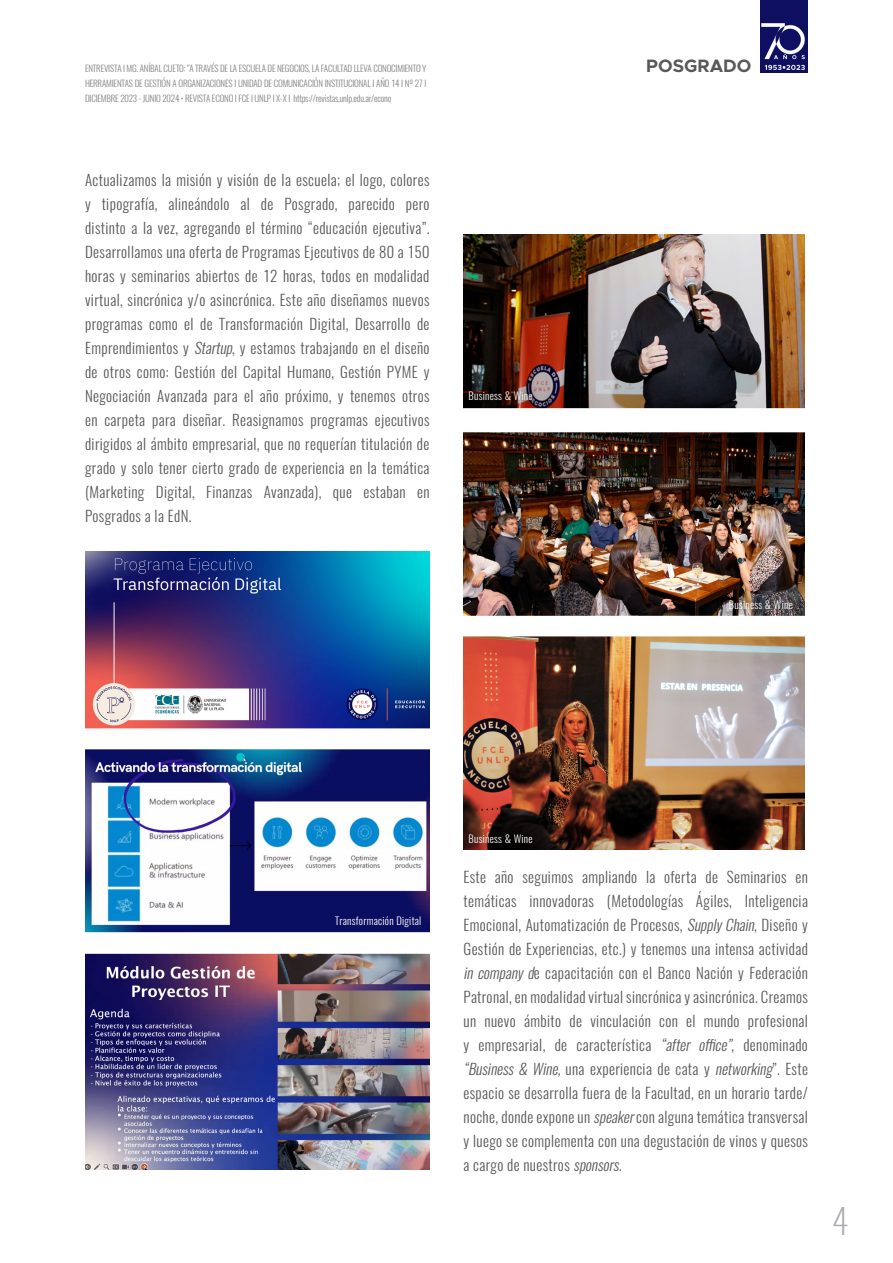
<style>
.page{position:relative;width:893px;height:1263px;background:#fff}
.page>*{position:absolute;margin:0;border:0;box-sizing:border-box;transform-origin:0 0}
.t1{font:200 34.5px "Oswald";color:#a7a9ac}
.t2{font:700 18px "Metropolis";color:#58595b}
.t3{font:300 15px/24px "Oswald";letter-spacing:.025em;color:#58595b;text-align:justify}
.t4{font:300 10.5px "Oswald";letter-spacing:.025em;color:#fff}
.t5{font:300 9px/15px "Oswald";letter-spacing:-.02em;color:#808285;text-align:justify}
.s1{font-style:italic}
</style>
<div class="page">
<div style="left:760px;top:0;width:48px;height:72px;background:#0e0f61"></div>
<img style="left:762px;top:24px;width:42px;height:46px">
<img style="left:85px;top:552px;width:344px;height:618px">
<img style="left:463px;top:235px;width:341px;height:614px">
<div style="left:461px;top:826px;width:79px;height:25px;background:#000;opacity:.75"></div>
<div style="left:721px;top:592px;width:79px;height:25px;background:#000;opacity:.75"></div>
<div style="left:461px;top:383px;width:79px;height:25px;background:#000;opacity:.75"></div>
<p class="t5" style="left:85px;top:60px;width:343px">ENTREVISTA I MG. ANÍBAL CUETO: “A TRAVÉS DE LA ESCUELA DE NEGOCIOS, LA FACULTAD LLEVA CONOCIMIENTO Y HERRAMIENTAS DE GESTIÓN A ORGANIZACIONES I UNIDAD DE COMUNICACIÓN INSTITUCIONAL I AÑO 14 I Nº 27 I DICIEMBRE 2023 - JUNIO 2024 • REVISTA ECONO I FCE I UNLP I X-X I https://revistas.unlp.edu.ar/econo</p>
<p class="t3" style="left:85px;top:166px;width:346px">Actualizamos la misión y visión de la escuela; el logo, colores y tipografía, alineándolo al de Posgrado, parecido pero distinto a la vez, agregando el término “educación ejecutiva”.<br>Desarrollamos una oferta de Programas Ejecutivos de 80 a 150 horas y seminarios abiertos de 12 horas, todos en modalidad virtual, sincrónica y/o asincrónica. Este año diseñamos nuevos programas como el de Transformación Digital, Desarrollo de Emprendimientos y <span class="s1">Startup</span>, y estamos trabajando en el diseño de otros como: Gestión del Capital Humano, Gestión PYME y Negociación Avanzada para el año próximo, y tenemos otros en carpeta para diseñar. Reasignamos programas ejecutivos dirigidos al ámbito empresarial, que no requerían titulación de grado y solo tener cierto grado de experiencia en la temática (Marketing Digital, Finanzas Avanzada), que estaban en Posgrados a la EdN.</p>
<p class="t4" style="left:469px;top:386px;width:66px">Business &amp; Wine</p>
<p class="t2" style="left:646px;top:55px;width:107px">POSGRADO</p>
<p class="t4" style="left:729px;top:595px;width:66px">Business &amp; Wine</p>
<p class="t4" style="left:335px;top:911px;width:88px">Transformación Digital</p>
<p class="t4" style="left:469px;top:829px;width:66px">Business &amp; Wine</p>
<p class="t3" style="left:463px;top:863px;width:346px">Este año seguimos ampliando la oferta de Seminarios en temáticas innovadoras (Metodologías Ágiles, Inteligencia Emocional, Automatización de Procesos, <span class="s1">SupplyChain</span>, Diseño y Gestión de Experiencias, etc.) y tenemos una intensa actividad <span class="s1">incompanyd</span>e capacitación con el Banco Nación y Federación Patronal, en modalidad virtual sincrónica y asincrónica. Creamos un nuevo ámbito de vinculación con el mundo profesional y empresarial, de característica <span class="s1">“after office”</span>, denominado <span class="s1">“Business&amp; Wine,</span> u n a e x p e r i e n c i a d e c a t a y <span class="s1">networking</span>” . E s t e espacio se desarrolla fuera de la Facultad, en un horario tarde/ noche, donde expone un <span class="s1">speaker</span>con alguna temática transversal y luego se complementa con una degustación de vinos y quesos a cargo de nuestros <span class="s1">sponsors.</span></p>
<h1 class="t1" style="left:832px;top:1190px;width:19px">4</h1>
</div>
